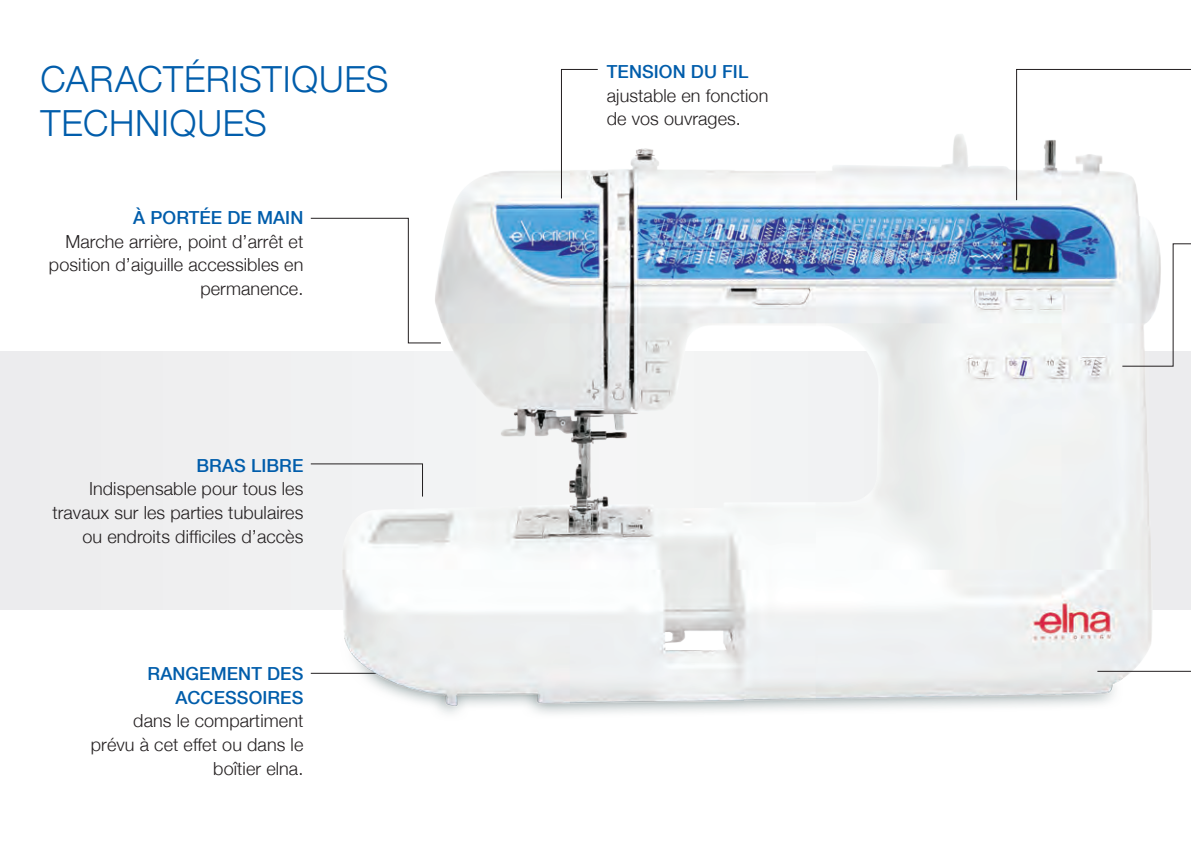
<style>
.page{position:relative;width:1191px;height:842px;background:#fff}
.page>*{position:absolute;margin:0;border:0;box-sizing:border-box;transform-origin:0 0}
.t1{font:300 36px/44px "Helvetica Neue";letter-spacing:.02em;color:#015dab}
.t2{font:300 18px/23.6px "Helvetica Neue";letter-spacing:.005em;color:#231f20;text-align:right}
.t3{font:500 18px "Helvetica Neue";letter-spacing:.005em;color:#015dab}
</style>
<div class="page">
<div style="left:0;top:351px;width:1191px;height:258px;background:#eeeeef"></div>
<hr style="left:311px;top:673px;width:67px;height:1px;background:#231f20">
<img style="left:326px;top:134px;width:843px;height:580px">
<svg style="left:310px;top:218px;width:131px;height:125px"></svg>
<svg style="left:310px;top:463px;width:113px;height:34px"></svg>
<svg style="left:561px;top:69px;width:37px;height:130px"></svg>
<svg style="left:1121px;top:243px;width:70px;height:124px"></svg>
<svg style="left:1016px;top:69px;width:175px;height:132px"></svg>
<hr style="left:1097px;top:671px;width:94px;height:1px;background:#231f20">
<h1 class="t1" style="left:40px;top:57px;width:344px">caractéristiqu es techniqu es</h1>
<p class="t3" style="left:133px;top:207px;width:30px">À PORTÉE</p>
<p class="t3" style="left:227px;top:207px;width:57px">DE MAIN</p>
<p class="t2" style="left:49px;top:229px;width:256px">Marche arrière, point d’arrêt et position d’aiguille accessibles en permanence.</p>
<p class="t3" style="left:196px;top:455px;width:108px">BRAS LIBRE</p>
<p class="t2" style="left:52px;top:477px;width:252px">Indispensable pour tous les travaux sur les parties tubulaires ou endroits difficiles d’accès</p>
<p class="t3" style="left:148px;top:663px;width:14px">RANGE</p>
<p class="t3" style="left:211px;top:663px;width:29px">MENT</p>
<p class="t3" style="left:267px;top:663px;width:13px">DES</p>
<p class="t3" style="left:175px;top:687px;width:13px">ACCESSOIRES</p>
<p class="t2" style="left:91px;top:709px;width:214px">dans le compartiment prévu à cet effet ou dans le boîtier elna.</p>
<p class="t3" style="left:607px;top:61px;width:13px">TENSION</p>
<p class="t3" style="left:691px;top:61px;width:59px">DU FIL</p>
<p class="t2" style="left:607px;top:83px;width:163px;text-align:left">ajustable en fonction de vos ouvrages.</p>
</div>
